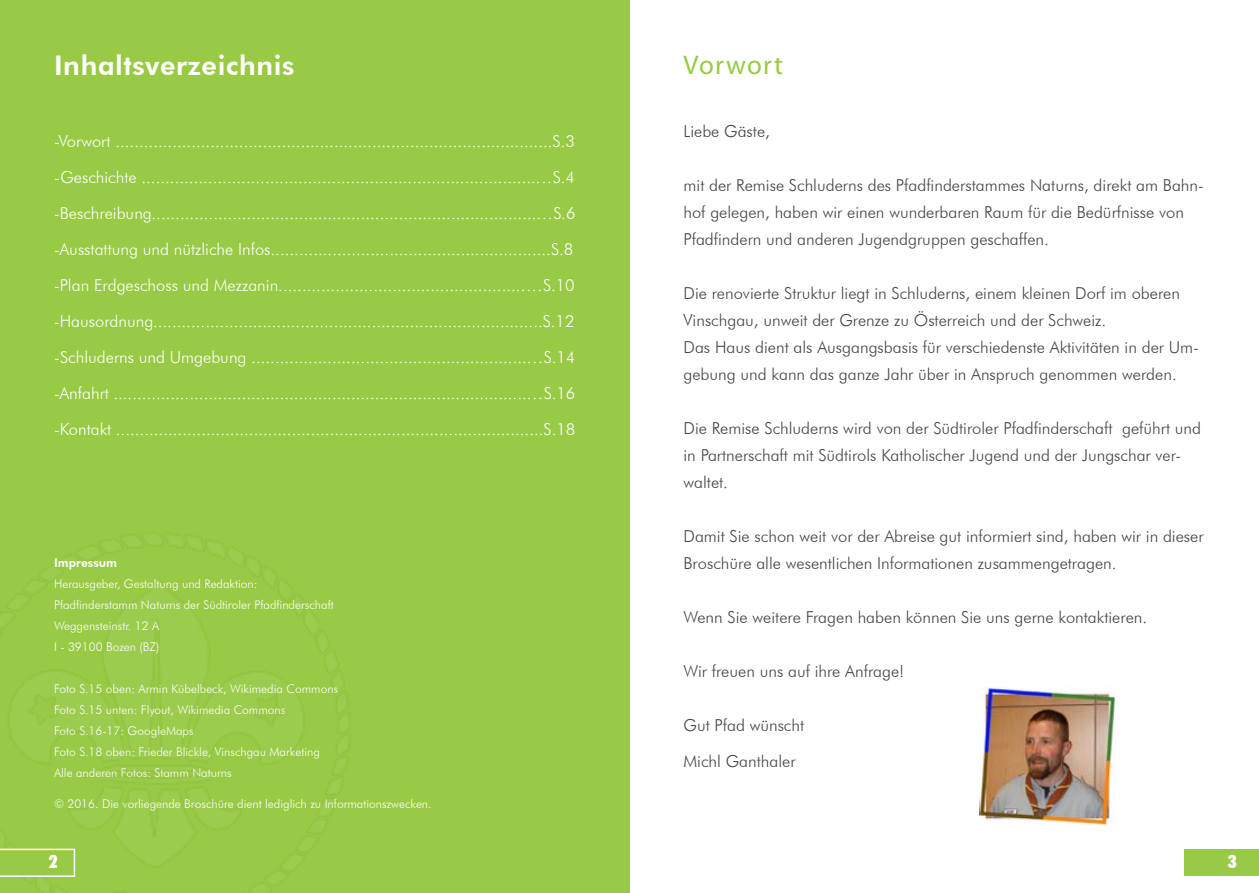
<style>
.page{position:relative;width:1259px;height:893px;background:#fff}
.page>*{position:absolute;margin:0;border:0;box-sizing:border-box;transform-origin:0 0}
.t1{font:800 27px "Futura BT";letter-spacing:.025em;color:#fff}
.t2{font:27px "Myriad Pro";letter-spacing:.05em;color:#98ca45}
.t3{font:900 condensed 18px "Futura BT";color:#fff}
.t4{font:900 condensed 18px "Futura BT";color:#fffffe}
.t5{font:300 16.5px/36px "Futura BT";color:#fff}
.t6{font:300 16.5px/27px "Futura BT";color:#464544}
.t7{font:300 12px/21px "Futura BT";color:#fff}
.t8{font:800 12px "Futura BT";color:#fff}
</style>
<div class="page">
<div style="left:0;top:0;width:629px;height:893px;background:#98ca45"></div>
<svg style="left:0;top:849px;width:75px;height:28px"></svg>
<img style="left:979px;top:688px;width:137px;height:136px">
<div style="left:1184px;top:849px;width:75px;height:27px;background:#98ca45"></div>
<h1 class="t1" style="left:54px;top:49px;width:242px">Inhaltsverzeichnis</h1>
<p class="t5" style="left:54px;top:123px;width:523px">-Vorwort ............................................................................................S.3 -Geschichte ......................................................................................S.4 -Beschreibung....................................................................................S.6 -Ausstattung und nützliche Infos...........................................................S.8 -Plan Erdgeschoss und Mezzanin.......................................................S.10 -Hausordnung..................................................................................S.12 -Schluderns und Umgebung .............................................................S.14 -Anfahrt ..........................................................................................S.16 -Kontakt ..........................................................................................S.18</p>
<p class="t8" style="left:54px;top:556px;width:65px">Impressum</p>
<p class="t7" style="left:54px;top:573px;width:281px">Herausgeber, Gestaltung und Redaktion:<br>Pfadfinderstamm Naturns der Südtiroler Pfadfinderschaft Weggensteinstr. 12 A<br>I - 39100 Bozen (BZ)</p>
<p class="t7" style="left:54px;top:678px;width:286px">Foto S.15 oben: Armin Kübelbeck, Wikimedia Commons Foto S.15 unten: Flyout, Wikimedia Commons<br>Foto S.16-17: GoogleMaps<br>Foto S.18 oben: Frieder Blickle, Vinschgau Marketing Alle anderen Fotos: Stamm Naturns</p>
<p class="t7" style="left:54px;top:793px;width:379px">© 2016. Die vorliegende Broschüre dient lediglich zu Informationszwecken.</p>
<p class="t3" style="left:49px;top:851px;width:10px">2</p>
<h1 class="t2" style="left:683px;top:49px;width:101px">Vorwort</h1>
<p class="t6" style="left:683px;top:118px;width:88px">Liebe Gäste,</p>
<p class="t6" style="left:683px;top:172px;width:522px">mit der Remise Schluderns des Pfadfinderstammes Naturns, direkt am Bahn&shy;hof gelegen, haben wir einen wunderbaren Raum für die Bedürfnisse von<br>Pfadfindern und anderen Jugendgruppen geschaffen.</p>
<p class="t6" style="left:683px;top:280px;width:517px">Die renovierte Struktur liegt in Schluderns, einem kleinen Dorf im oberen Vinschgau, unweit der Grenze zu Österreich und der Schweiz.<br>Das Haus dient als Ausgangsbasis für verschiedenste Aktivitäten in der Um&shy;gebung und kann das ganze Jahr über in Anspruch genommen werden.</p>
<p class="t6" style="left:683px;top:415px;width:519px">Die Remise Schluderns wird von der Südtiroler Pfadfinderschaft geführt und in Partnerschaft mit Südtirols Katholischer Jugend und der Jungschar ver&shy;waltet.</p>
<p class="t6" style="left:683px;top:523px;width:521px">Damit Sie schon weit vor der Abreise gut informiert sind, haben wir in dieser<br>Broschüre alle wesentlichen Informationen zusammengetragen.</p>
<p class="t6" style="left:683px;top:604px;width:465px">Wenn Sie weitere Fragen haben können Sie uns gerne kontaktieren.</p>
<p class="t6" style="left:683px;top:658px;width:222px">Wir freuen uns auf ihre Anfrage!</p>
<p class="t6" style="left:683px;top:707px;width:122px;line-height:36px">Gut Pfad wünscht<br>Michl Ganthaler</p>
<p class="t4" style="left:1227px;top:851px;width:10px">3</p>
</div>
